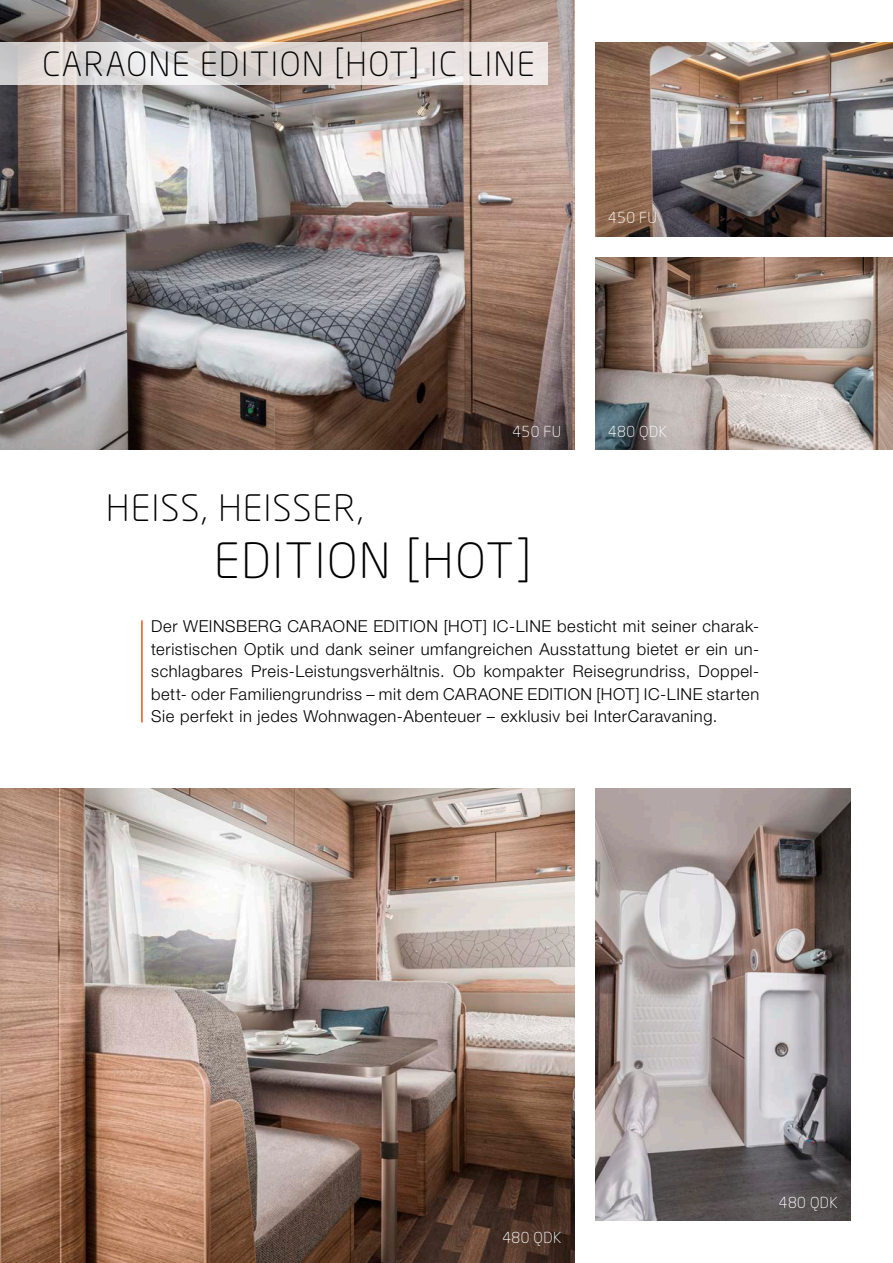
<style>
.page{position:relative;width:893px;height:1263px;background:#fff}
.page>*{position:absolute;margin:0;border:0;box-sizing:border-box;transform-origin:0 0}
.t1{font:300 48px "Neo Sans Pro";letter-spacing:.035em;color:#000}
.t2{font:300 36px "Neo Sans Pro";letter-spacing:.03em;color:#000}
.t3{font:300 33px "Neo Sans Pro";letter-spacing:.05em;color:#000}
.t4{font:300 16.5px/22.5px "Helvetica Neue LT Std";letter-spacing:.035em;color:#000}
.t5{font:300 15px "Neo Sans Pro";letter-spacing:.03em;color:#fff}
</style>
<div class="page">
<img style="left:595px;top:43px;width:298px;height:193px">
<img style="left:0;top:0;width:574px;height:450px">
<img style="left:0;top:788px;width:574px;height:475px">
<img style="left:595px;top:788px;width:255px;height:432px">
<hr style="left:141px;top:620px;width:2px;height:102px;background:#ea5915">
<svg style="left:0;top:43px;width:547px;height:42px;background:#e2dddb"></svg>
<img style="left:595px;top:257px;width:298px;height:193px">
<h3 class="t3" style="left:43px;top:45px;width:494px">CARAONE EDITION [HOT] IC LINE</h3>
<p class="t5" style="left:608px;top:209px;width:50px">450 FU</p>
<p class="t5" style="left:512px;top:422px;width:50px">450 FU</p>
<h2 class="t2" style="left:106px;top:486px;width:258px">HEISS, HEISSER,</h2>
<h1 class="t1" style="left:214px;top:532px;width:319px">EDITION [HOT]</h1>
<p class="t5" style="left:608px;top:422px;width:60px">480 QDK</p>
<p class="t4" style="left:151px;top:615px;width:610px">Der WEINSBERG CARAONE EDITION [HOT] IC-LINE besticht mit seiner charak&shy;teristischen Optik und dank seiner umfangreichen Ausstattung bietet er ein un&shy;schlagbares Preis-Leistungsverhältnis. Ob kompakter Reisegrundriss, Doppel&shy;bett- oder Familiengrundriss – mit dem CARAONE EDITION [HOT] IC-LINE starten Sie perfekt in jedes Wohnwagen-Abenteuer – exklusiv bei InterCaravaning.</p>
<p class="t5" style="left:502px;top:1229px;width:60px">480 QDK</p>
<p class="t5" style="left:779px;top:1193px;width:60px">480 QDK</p>
</div>
